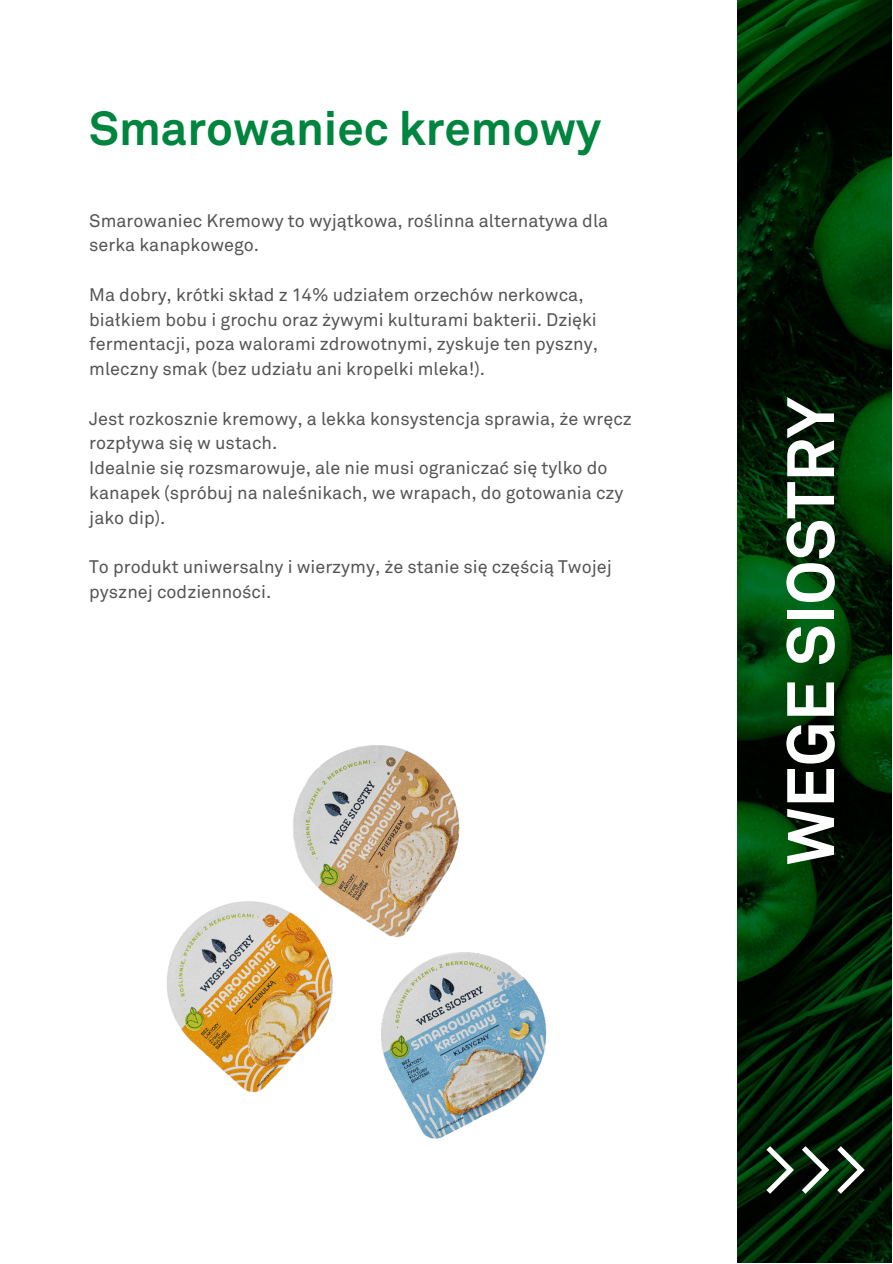
<style>
.page{position:relative;width:893px;height:1264px;background:#fff}
.page>*{position:absolute;margin:0;border:0;box-sizing:border-box;transform-origin:0 0}
.t1{font:75px "Akkurat Pro";color:#fff}
.t2{font:700 66px "Akkurat Pro";color:#fff}
.t3{font:700 47.25px "Akkurat Pro";color:#00853f}
.t4{font:18px/24.8px "Akkurat Pro";color:#545454}
</style>
<div class="page">
<img style="left:737px;top:0;width:154px;height:1262px">
<img style="left:166px;top:745px;width:381px;height:394px">
<h3 class="t3" style="left:89px;top:108px;width:513px">Smarowaniec kremowy</h3>
<p class="t4" style="left:89px;top:209px;width:520px">Smarowaniec Kremowy to wyjątkowa, roślinna alternatywa dla serka kanapkowego.</p>
<p class="t4" style="left:89px;top:283px;width:510px">Ma dobry, krótki skład z 14% udziałem orzechów nerkowca, białkiem bobu i grochu oraz żywymi kulturami bakterii. Dzięki fermentacji, poza walorami zdrowotnymi, zyskuje ten pyszny, mleczny smak (bez udziału ani kropelki mleka!).</p>
<p class="t4" style="left:89px;top:407px;width:544px">Jest rozkosznie kremowy, a lekka konsystencja sprawia, że wręcz rozpływa się w ustach.<br>Idealnie się rozsmarowuje, ale nie musi ograniczać się tylko do kanapek (spróbuj na naleśnikach, we wrapach, do gotowania czy jako dip).</p>
<p class="t4" style="left:89px;top:555px;width:524px">To produkt uniwersalny i wierzymy, że stanie się częścią Twojej pysznej codzienności.</p>
<h2 class="t2" style="left:782px;top:865px;width:469px;rotate:-90deg">WEGE SIOSTRY</h2>
<h1 class="t1" style="left:761px;top:1134px;width:108px">&gt;&gt;&gt;</h1>
</div>
